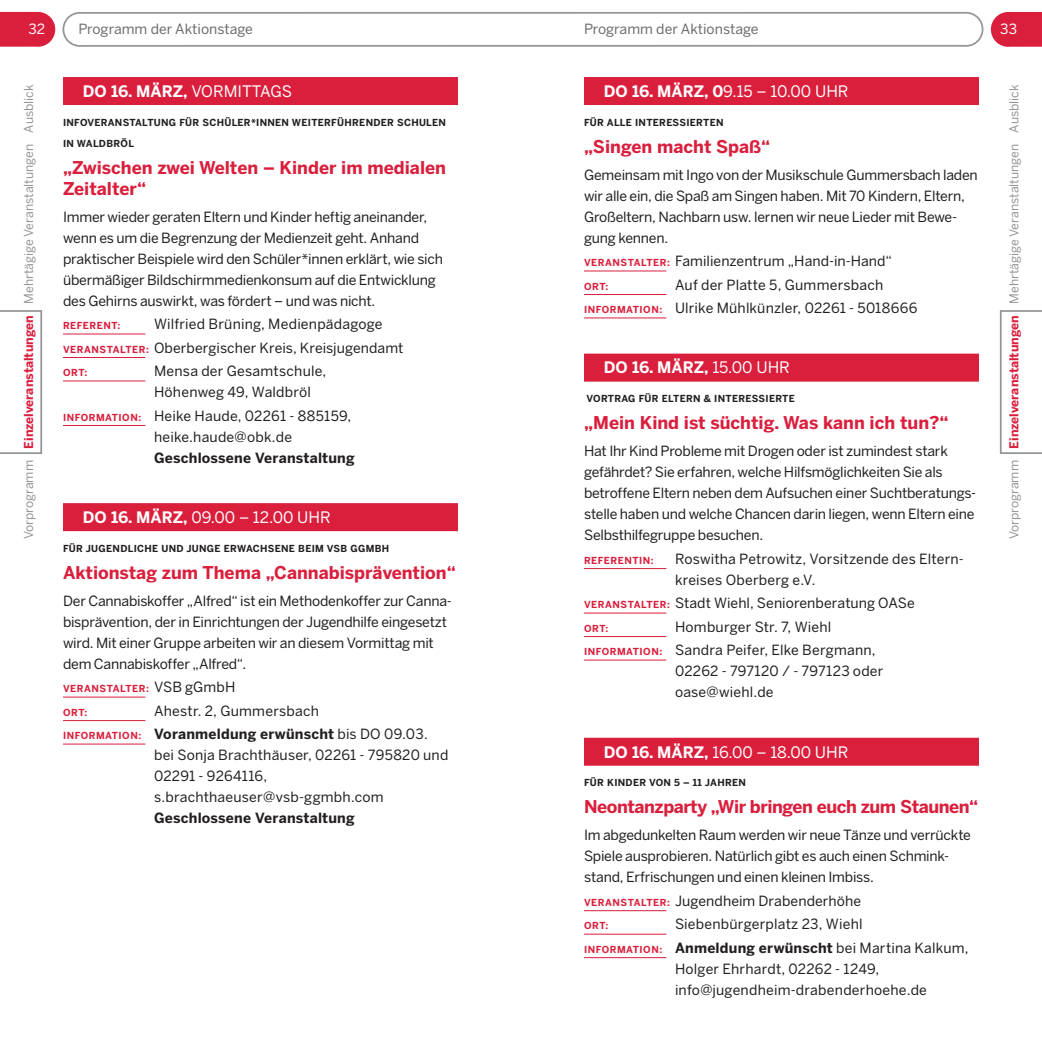
<style>
.page{position:relative;width:1042px;height:1042px;background:#fff}
.page>*{position:absolute;margin:0;border:0;box-sizing:border-box;transform-origin:0 0}
.t1{font:700 17.5px/21px "Benton Sans";color:#da1f3d}
.t2{font:700 17.5px "Benton Sans";letter-spacing:-.025em;color:#da1f3d}
.t3{font:15.75px "Benton Sans";color:#fff}
.t4{font:700 15.75px "Benton Sans";letter-spacing:-.005em;color:#fff}
.t5{font:14px/21px "Benton Sans";letter-spacing:-.015em;color:#231f20}
.t6{font:14px/21px "Benton Sans";letter-spacing:.015em;color:#231f20}
.t7{font:14px "Benton Sans";letter-spacing:.005em;color:#231f20}
.t8{font:14px "Benton Sans";letter-spacing:.01em;color:#231f20}
.t9{font:700 14px "Benton Sans";letter-spacing:.015em;color:#231f20}
.t10{font:14px "Benton Sans";color:#6c6d70}
.t11{font:14px "Benton Sans";color:#fff}
.t12{font:12.25px "Benton Sans";color:#939598}
.t13{font:700 9.62px "Benton Sans";letter-spacing:.03em;color:#231f20}
.t14{font:700 9.62px "Benton Sans";letter-spacing:.05em;color:#da1f3d}
.s1{font-weight:700;color:#da1f3d}
.s2{font-weight:400}
.s3{font-weight:700;font-size:9.62px;color:#da1f3d}
.s4{font-weight:700}
</style>
<div class="page">
<svg style="left:0;top:12px;width:55px;height:35px;background:#dc2f4a"></svg>
<svg style="left:62px;top:13px;width:922px;height:34px"></svg>
<svg style="left:991px;top:12px;width:51px;height:35px;background:#dc304c"></svg>
<svg style="left:0;top:310px;width:42px;height:144px"></svg>
<svg style="left:1000px;top:310px;width:42px;height:144px"></svg>
<div style="left:584px;top:77px;width:395px;height:28px;background:#da1f3d"></div>
<hr style="left:584px;top:271px;width:82px;height:1px;background:#da1f3d">
<hr style="left:584px;top:294px;width:82px;height:1px;background:#da1f3d">
<hr style="left:584px;top:318px;width:82px;height:1px;background:#da1f3d">
<div style="left:584px;top:354px;width:395px;height:28px;background:#da1f3d"></div>
<hr style="left:584px;top:568px;width:82px;height:1px;background:#da1f3d">
<hr style="left:584px;top:613px;width:82px;height:1px;background:#da1f3d">
<hr style="left:584px;top:636px;width:82px;height:1px;background:#da1f3d">
<hr style="left:584px;top:660px;width:82px;height:1px;background:#da1f3d">
<div style="left:584px;top:738px;width:395px;height:28px;background:#da1f3d"></div>
<hr style="left:584px;top:910px;width:82px;height:1px;background:#da1f3d">
<hr style="left:584px;top:934px;width:82px;height:1px;background:#da1f3d">
<hr style="left:584px;top:957px;width:82px;height:1px;background:#da1f3d">
<div style="left:63px;top:77px;width:395px;height:28px;background:#da1f3d"></div>
<hr style="left:63px;top:334px;width:82px;height:1px;background:#da1f3d">
<hr style="left:63px;top:357px;width:82px;height:1px;background:#da1f3d">
<hr style="left:63px;top:381px;width:82px;height:1px;background:#da1f3d">
<hr style="left:63px;top:425px;width:82px;height:1px;background:#da1f3d">
<div style="left:63px;top:503px;width:395px;height:28px;background:#da1f3d"></div>
<hr style="left:63px;top:697px;width:82px;height:1px;background:#da1f3d">
<hr style="left:63px;top:720px;width:82px;height:1px;background:#da1f3d">
<hr style="left:63px;top:744px;width:82px;height:1px;background:#da1f3d">
<p class="t11" style="left:29px;top:21px;width:18px">32</p>
<p class="t11" style="left:1000px;top:21px;width:18px">33</p>
<p class="t10" style="left:78px;top:21px;width:176px">Programm der Aktionstage</p>
<p class="t10" style="left:584px;top:21px;width:176px">Programm der Aktionstage</p>
<p class="t12" style="left:22px;top:539px;width:456px;rotate:-90deg">Vorprogramm <span class="s1">Einzelveranstaltungen</span> Mehrtägige Veranstaltungen Ausblick</p>
<p class="t4" style="left:83px;top:82px;width:120px">DO 16. März, <span class="s2">vormittags</span></p>
<p class="t13" style="left:63px;top:116px;width:162px">I nfoveranstaltung für Schül</p>
<p class="t13" style="left:238px;top:116px;width:210px">er*innen weiterfüh render Schulen</p>
<p class="t13" style="left:63px;top:137px;width:22px">in Waldb</p>
<p class="t13" style="left:113px;top:137px;width:19px">röl</p>
<p class="t1" style="left:63px;top:157px;width:384px">„Zwischen zwei Welten – Kinder im medialen<br>Zeitalter“</p>
<p class="t5" style="left:63px;top:206px;width:381px">Immer wieder geraten Eltern und Kinder heftig aneinander, wenn es um die Begrenzung der Medienzeit geht. Anhand praktischer Beispiele wird den Schüler*innen erklärt, wie sich übermäßiger Bildschirmmedienkonsum auf die Entwicklung des Gehirns auswirkt, was fördert – und was nicht.</p>
<p class="t14" style="left:63px;top:320px;width:59px">Referent:</p>
<p class="t6" style="left:154px;top:313px;width:230px">Wilfried Brüning, Medienpädagoge</p>
<p class="t14" style="left:63px;top:343px;width:37px">VERANST</p>
<p class="t14" style="left:113px;top:343px;width:21px">ALTER</p>
<p class="t7" style="left:146px;top:339px;width:259px"><span class="s3">:</span> Oberbergischer Kreis, Kreisjugendamt</p>
<p class="t14" style="left:63px;top:367px;width:8px">ORT</p>
<p class="t14" style="left:84px;top:367px;width:4px">:</p>
<p class="t6" style="left:154px;top:360px;width:174px">Mensa der Gesamtschule,<br>Höhenweg 49, Waldbröl</p>
<p class="t14" style="left:63px;top:411px;width:8px">INFOR</p>
<p class="t14" style="left:96px;top:411px;width:24px">MATION</p>
<p class="t6" style="left:154px;top:405px;width:199px;text-indent:-16px"><span class="s3">:</span> Heike Haude, 02261 - 885159, heike.haude@obk.de</p>
<p class="t9" style="left:154px;top:449px;width:202px">Geschlossene Veranstaltung</p>
<p class="t3" style="left:83px;top:508px;width:249px"><span class="s4">DO 16. März,</span> 09.00 – 12.00 UHR</p>
<p class="t13" style="left:63px;top:543px;width:304px">Für Jugendliche und junge Erwachsene beim VSB gGmb</p>
<p class="t13" style="left:382px;top:543px;width:9px">H</p>
<p class="t1" style="left:63px;top:562px;width:394px">Aktionstag zum Thema „Cannabisprävention“</p>
<p class="t5" style="left:63px;top:590px;width:390px">Der Cannabiskoffer „Alfred“ ist ein Methodenkoffer zur Canna&shy;bisprävention, der in Einrichtungen der Jugendhilfe eingesetzt wird. Mit einer Gruppe arbeiten wir an diesem Vormittag mit dem Cannabiskoffer „Alfred“.</p>
<p class="t14" style="left:63px;top:683px;width:37px">VERANST</p>
<p class="t14" style="left:113px;top:683px;width:21px">ALTER</p>
<p class="t7" style="left:146px;top:679px;width:91px"><span class="s3">:</span> VSB gGmbH</p>
<p class="t14" style="left:63px;top:706px;width:8px">ORT</p>
<p class="t14" style="left:84px;top:706px;width:4px">:</p>
<p class="t6" style="left:154px;top:700px;width:166px">Ahestr. 2, Gummersbach</p>
<p class="t14" style="left:63px;top:730px;width:8px">INFOR</p>
<p class="t14" style="left:96px;top:730px;width:24px">MATION</p>
<p class="t6" style="left:154px;top:723px;width:296px;text-indent:-16px"><span class="s3">:</span> <span class="s4">Voranmeldung erwünscht</span> bis DO 09.03. bei Sonja Brachthäuser, 02261 - 795820 und 02291 - 9264116, s.brachthaeuser@vsb-ggmbh.com</p>
<p class="t9" style="left:154px;top:810px;width:202px">Geschlossene Veranstaltung</p>
<p class="t3" style="left:604px;top:82px;width:246px"><span class="s4">DO 16. März, 0</span>9.15 – 10.00 UHR</p>
<p class="t13" style="left:584px;top:116px;width:30px">Fü r all</p>
<p class="t13" style="left:626px;top:116px;width:99px">e I nteressierten</p>
<p class="t1" style="left:584px;top:136px;width:188px">„Singen macht Spaß“</p>
<p class="t5" style="left:584px;top:164px;width:395px">Gemeinsam mit Ingo von der Musikschule Gummersbach laden wir alle ein, die Spaß am Singen haben. Mit 70 Kindern, Eltern, Großeltern, Nachbarn usw. lernen wir neue Lieder mit Bewe&shy;gung kennen.</p>
<p class="t14" style="left:584px;top:257px;width:37px">VERANST</p>
<p class="t14" style="left:634px;top:257px;width:21px">ALTER</p>
<p class="t7" style="left:667px;top:253px;width:226px"><span class="s3">:</span> Familienzentrum „Hand-in-Hand“</p>
<p class="t14" style="left:584px;top:280px;width:8px">ORT</p>
<p class="t14" style="left:605px;top:280px;width:4px">:</p>
<p class="t6" style="left:675px;top:274px;width:210px">Auf der Platte 5, Gummersbach</p>
<p class="t14" style="left:584px;top:304px;width:8px">INFOR</p>
<p class="t14" style="left:617px;top:304px;width:24px">MATION</p>
<p class="t8" style="left:659px;top:300px;width:259px"><span class="s3">:</span> Ulrike Mühlkünzler, 02261 - 5018666</p>
<p class="t4" style="left:604px;top:358px;width:188px">DO 16. März, <span class="s2">15.00 UHR</span></p>
<p class="t13" style="left:586px;top:393px;width:210px">Vortrag für Eltern &amp; I nteressierte</p>
<p class="t1" style="left:584px;top:412px;width:366px">„Mein Kind ist süchtig. Was kann ich tun?“</p>
<p class="t5" style="left:584px;top:440px;width:394px">Hat Ihr Kind Probleme mit Drogen oder ist zumindest stark gefährdet? Sie erfahren, welche Hilfsmöglichkeiten Sie als betroffene Eltern neben dem Aufsuchen einer Suchtberatungs&shy;stelle haben und welche Chancen darin liegen, wenn Eltern eine Selbsthilfegruppe besuchen.</p>
<p class="t14" style="left:584px;top:554px;width:71px">Referentin:</p>
<p class="t6" style="left:675px;top:548px;width:290px">Roswitha Petrowitz, Vorsitzende des Eltern&shy;kreises Oberberg e.V.</p>
<p class="t14" style="left:584px;top:599px;width:37px">VERANST</p>
<p class="t14" style="left:634px;top:599px;width:21px">ALTER</p>
<p class="t7" style="left:667px;top:595px;width:249px"><span class="s3">:</span> Stadt Wiehl, Seniorenberatung OASe</p>
<p class="t14" style="left:584px;top:622px;width:8px">ORT</p>
<p class="t14" style="left:605px;top:622px;width:4px">:</p>
<p class="t8" style="left:675px;top:618px;width:158px">Homburger Str. 7, Wiehl</p>
<p class="t14" style="left:584px;top:646px;width:8px">INFOR</p>
<p class="t14" style="left:617px;top:646px;width:24px">MATION</p>
<p class="t6" style="left:675px;top:639px;width:210px;text-indent:-16px"><span class="s3">:</span> Sandra Peifer, Elke Bergmann,<br>02262 - 797120 / - 797123 oder oase@wiehl.de</p>
<p class="t3" style="left:604px;top:742px;width:246px"><span class="s4">DO 16. März,</span> 16.00 – 18.00 UHR</p>
<p class="t13" style="left:584px;top:777px;width:163px">Für Kinder von 5 – 11 Jah ren</p>
<p class="t2" style="left:584px;top:796px;width:396px">Neontanzparty „Wir bringen euch zum Staunen“</p>
<p class="t5" style="left:584px;top:824px;width:388px">Im abgedunkelten Raum werden wir neue Tänze und verrückte<br>Spiele ausprobieren. Natürlich gibt es auch einen Schmink&shy;stand, Erfrischungen und einen kleinen Imbiss.</p>
<p class="t14" style="left:584px;top:896px;width:37px">VERANST</p>
<p class="t14" style="left:634px;top:896px;width:21px">ALTER</p>
<p class="t7" style="left:667px;top:892px;width:196px"><span class="s3">:</span> Jugendheim Drabenderhöhe</p>
<p class="t14" style="left:584px;top:920px;width:8px">ORT</p>
<p class="t14" style="left:605px;top:920px;width:4px">:</p>
<p class="t6" style="left:675px;top:913px;width:189px">Siebenbürgerplatz 23, Wiehl</p>
<p class="t14" style="left:584px;top:943px;width:8px">INFOR</p>
<p class="t14" style="left:617px;top:943px;width:24px">MATION</p>
<p class="t6" style="left:675px;top:937px;width:295px;text-indent:-16px"><span class="s3">:</span> <span class="s4">Anmeldung erwünscht</span> bei Martina Kalkum,<br>Holger Ehrhardt, 02262 - 1249, info@jugendheim-drabenderhoehe.de</p>
<p class="t12" style="left:1006px;top:539px;width:456px;rotate:-90deg">Vorprogramm <span class="s1">Einzelveranstaltungen</span> Mehrtägige Veranstaltungen Ausblick</p>
</div>
